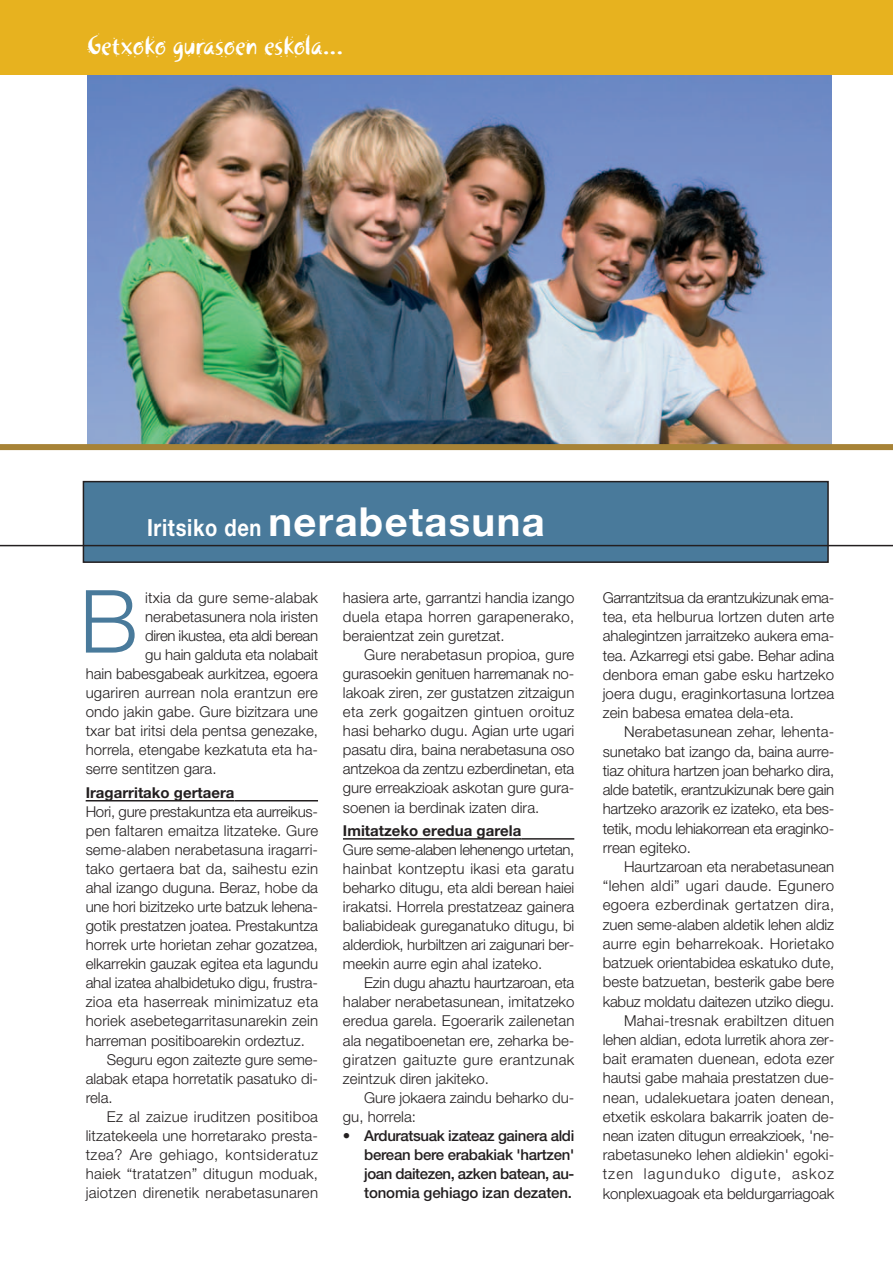
<style>
.page{position:relative;width:893px;height:1266px;background:#fff}
.page>*{position:absolute;margin:0;border:0;box-sizing:border-box;transform-origin:0 0}
.t1{font:300 87.3px "Helvetica Neue";color:#497a9b}
.t2{font:700 40.05px "Helvetica Neue";letter-spacing:.035em;color:#fff}
.t3{font:27px "Khaki Two";color:#fff;scale:.95 1}
.t4{font:300 15px/19.2px "Helvetica Neue";color:#231f20;text-align:justify}
.t5{font:500 15px/19px "Helvetica Neue";letter-spacing:-.01em;color:#231f20;text-align:justify}
.t6{font:300 15px "Helvetica Neue";letter-spacing:.02em;color:#231f20}
.t7{font:700 15px "Helvetica Neue";color:#231f20}
.t8{font:300 15px "Helvetica Neue";letter-spacing:.035em;color:#231f20}
.t9{font:300 15px "Helvetica Neue";letter-spacing:-.025em;color:#231f20}
.s1{font-size:23.7px}
</style>
<div class="page">
<img style="left:87px;top:75px;width:744px;height:369px">
<div style="left:0;top:444px;width:893px;height:6px;background:#a78337"></div>
<div style="left:0;top:0;width:893px;height:75px;background:#e7b21f"></div>
<hr style="left:86px;top:800px;width:149px;height:1px;background:#231f20">
<hr style="left:235px;top:800px;width:83px;height:1px;background:#231f20">
<div style="left:83px;top:481px;width:746px;height:82px;background:#497a9b;border:2px solid #231f20"></div>
<hr style="left:0;top:545px;width:893px;height:1px;background:#231f20">
<hr style="left:343px;top:838px;width:178px;height:1px;background:#231f20">
<hr style="left:521px;top:838px;width:53px;height:1px;background:#231f20">
<h3 class="t3" style="left:87px;top:35px;width:271px">Getxoko gurasoen eskola...</h3>
<h2 class="t2" style="left:147px;top:507px;width:399px"><span class="s1">Iritsiko den</span> nerabetasuna</h2>
<h1 class="t1" style="left:80px;top:590px;width:60px">B</h1>
<p class="t4" style="left:145px;top:589px;width:174px">itxia da gure seme-alabak</p>
<p class="t4" style="left:145px;top:608px;width:174px">nerabetasunera nola iristen</p>
<p class="t9" style="left:145px;top:630px;width:174px">diren ikustea, eta aldi berean</p>
<p class="t4" style="left:145px;top:646px;width:174px">gu hain galduta eta nolabait</p>
<p class="t4" style="left:86px;top:665px;width:234px">hain babesgabeak aurkitzea, egoera</p>
<p class="t4" style="left:86px;top:684px;width:234px">ugariren aurrean nola erantzun ere</p>
<p class="t4" style="left:86px;top:703px;width:234px">ondo jakin gabe. Gure bizitzara une</p>
<p class="t4" style="left:86px;top:722px;width:234px">txar bat iritsi dela pentsa genezake,</p>
<p class="t4" style="left:86px;top:741px;width:234px">horrela, etengabe kezkatuta eta ha-</p>
<p class="t4" style="left:86px;top:761px;width:132px">serre sentitzen gara.</p>
<p class="t7" style="left:86px;top:787px;width:150px">Iragarritako gertaera</p>
<p class="t4" style="left:86px;top:803px;width:234px">Hori, gure prestakuntza eta aurreikus-</p>
<p class="t4" style="left:86px;top:822px;width:234px">pen faltaren emaitza litzateke. Gure</p>
<p class="t4" style="left:86px;top:841px;width:234px">seme-alaben nerabetasuna iragarri-</p>
<p class="t4" style="left:86px;top:860px;width:234px">tako gertaera bat da, saihestu ezin</p>
<p class="t4" style="left:86px;top:879px;width:234px">ahal izango duguna. Beraz, hobe da</p>
<p class="t4" style="left:86px;top:898px;width:234px">une hori bizitzeko urte batzuk lehena-</p>
<p class="t4" style="left:86px;top:917px;width:234px">gotik prestatzen joatea. Prestakuntza</p>
<p class="t4" style="left:86px;top:936px;width:234px">horrek urte horietan zehar gozatzea,</p>
<p class="t4" style="left:86px;top:955px;width:234px">elkarrekin gauzak egitea eta lagundu</p>
<p class="t4" style="left:86px;top:974px;width:234px">ahal izatea ahalbidetuko digu, frustra-</p>
<p class="t4" style="left:86px;top:993px;width:234px">zioa eta haserreak minimizatuz eta</p>
<p class="t4" style="left:86px;top:1012px;width:234px">horiek asebetegarritasunarekin zein</p>
<p class="t4" style="left:86px;top:1031px;width:221px">harreman positiboarekin ordeztuz.</p>
<p class="t4" style="left:107px;top:1051px;width:213px">Seguru egon zaitezte gure seme-</p>
<p class="t4" style="left:86px;top:1070px;width:234px">alabak etapa horretatik pasatuko di-</p>
<p class="t4" style="left:86px;top:1089px;width:29px">rela.</p>
<p class="t6" style="left:107px;top:1110px;width:213px">Ez al zaizue iruditzen positiboa</p>
<p class="t4" style="left:86px;top:1127px;width:234px">litzatekeela une horretarako presta-</p>
<p class="t8" style="left:86px;top:1149px;width:234px">tzea? Are gehiago, kontsideratuz</p>
<p class="t6" style="left:86px;top:1168px;width:234px">haiek “tratatzen” ditugun moduak,</p>
<p class="t6" style="left:86px;top:1187px;width:234px">jaiotzen direnetik nerabetasunaren</p>
<p class="t4" style="left:343px;top:589px;width:233px">hasiera arte, garrantzi handia izango duela etapa horren garapenerako, beraientzat zein guretzat.</p>
<p class="t4" style="left:343px;top:646px;width:233px;text-indent:21px">Gure nerabetasun propioa, gure gurasoekin genituen harremanak no&shy;lakoak ziren, zer gustatzen zitzaigun eta zerk gogaitzen gintuen oroituz hasi beharko dugu. Agian urte ugari pasatu dira, baina nerabetasuna oso antzekoa da zentzu ezberdinetan, eta gure erreakzioak askotan gure gura&shy;soenen ia berdinak izaten dira.</p>
<p class="t7" style="left:343px;top:825px;width:180px">Imitatzeko eredua garela</p>
<p class="t4" style="left:343px;top:841px;width:233px">Gure seme-alaben lehenengo urtetan, hainbat kontzeptu ikasi eta garatu beharko ditugu, eta aldi berean haiei irakatsi. Horrela prestatzeaz gainera baliabideak gureganatuko ditugu, bi alderdiok, hurbiltzen ari zaigunari ber&shy;meekin aurre egin ahal izateko.</p>
<p class="t4" style="left:343px;top:974px;width:233px;text-indent:21px">Ezin dugu ahaztu haurtzaroan, eta halaber nerabetasunean, imitatzeko eredua garela. Egoerarik zailenetan ala negatiboenetan ere, zeharka be&shy;giratzen gaituzte gure erantzunak zeintzuk diren jakiteko.</p>
<p class="t4" style="left:343px;top:1089px;width:233px;text-indent:21px">Gure jokaera zaindu beharko du&shy;gu, horrela:</p>
<p class="t5" style="left:364px;top:1127px;width:212px;text-indent:-21px">• Arduratsuak izateaz gainera aldi berean bere erabakiak 'hartzen' joan daitezen, azken batean, au&shy;tonomia gehiago izan dezaten.</p>
<p class="t4" style="left:603px;top:589px;width:233px">Garrantzitsua da erantzukizunak ema&shy;tea, eta helburua lortzen duten arte ahalegintzen jarraitzeko aukera ema&shy;tea. Azkarregi etsi gabe. Behar adina denbora eman gabe esku hartzeko joera dugu, eraginkortasuna lortzea zein babesa ematea dela-eta.</p>
<p class="t4" style="left:603px;top:724px;width:233px;text-indent:21px">Nerabetasunean zehar, lehenta&shy;sunetako bat izango da, baina aurre&shy;tiaz ohitura hartzen joan beharko dira, alde batetik, erantzukizunak bere gain hartzeko arazorik ez izateko, eta bes&shy;tetik, modu lehiakorrean eta eraginko&shy;rrean egiteko.</p>
<p class="t4" style="left:603px;top:858px;width:233px;text-align:right">Haurtzaroan eta nerabetasunean “lehen aldi” ugari daude. Egunero egoera ezberdinak gertatzen dira, zuen seme-alaben aldetik lehen aldiz aurre egin beharrekoak. Horietako batzuek orientabidea eskatuko dute, beste batzuetan, besterik gabe bere kabuz moldatu daitezen utziko diegu.<br>Mahai-tresnak erabiltzen dituen lehen aldian, edota lurretik ahora zer&shy;bait eramaten duenean, edota ezer hautsi gabe mahaia prestatzen due&shy;nean, udalekuetara joaten denean, etxetik eskolara bakarrik joaten de&shy;nean izaten ditugun erreakzioek, 'ne&shy;rabetasuneko lehen aldiekin' egoki&shy;tzen lagunduko digute, askoz konplexuagoak eta beldurgarriagoak</p>
</div>
